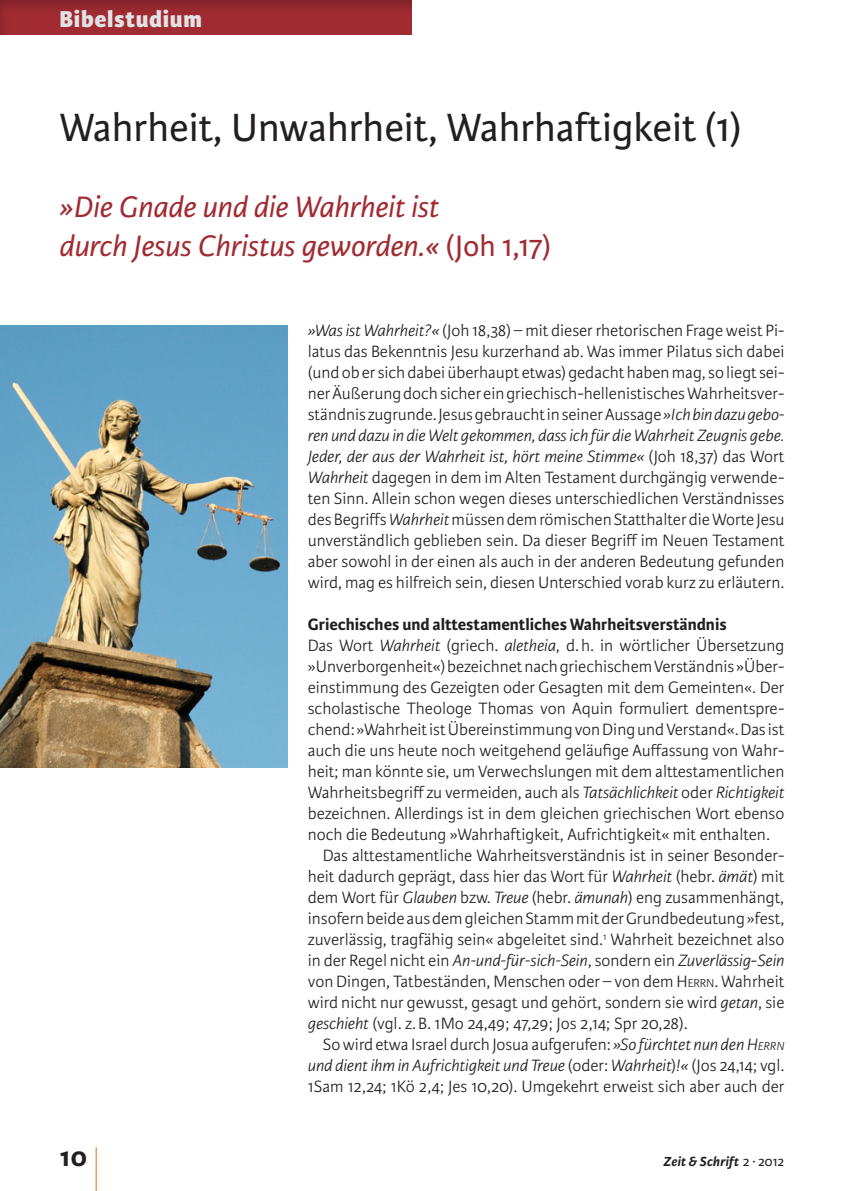
<style>
.page{position:relative;width:844px;height:1191px;background:#fff}
.page>*{position:absolute;margin:0;border:0;box-sizing:border-box;transform-origin:0 0}
.t1{font:300 59.5px "Karmina Sans Basic";color:#df7427;scale:.29 1}
.Artikelüberschrift{font:42px "Karmina Sans Basic";color:#231f20}
.H1a{font:italic 31.5px/38.5px "Karmina Sans Basic";color:#a22b32}
.t2{font:700 28px "Karmina Sans Basic";color:#231f20}
.H_Balken{font:800 24.5px "Karmina Sans Basic";letter-spacing:.025em;color:#e1e2e4}
.Body_nach_Titel{font:300 17.5px/21px "Karmina Sans Basic";color:#231f20;text-align:justify}
.Body{font:300 17.5px/21px "Karmina Sans Basic";color:#231f20;text-align:justify}
.Zwischenüberschrift{font:700 17.5px "Karmina Sans Basic";color:#231f20}
.t3{font:italic 700 14px "Karmina Sans Basic";letter-spacing:.015em;color:#231f20}
.s1{font-style:normal}
.s2{font-style:italic}
.s3{font-style:inherit}
.s4{font-size:12.25px}
.s5{font-style:italic;font-size:12.25px}
.s6{font-weight:400;font-style:normal}
</style>
<div class="page">
<div style="left:0;top:0;width:413px;height:35px;background:#231f20;opacity:.3"></div>
<img style="left:0;top:325px;width:288px;height:442px">
<p class="H_Balken" style="left:60px;top:4px;width:144px">Bibelstudium</p>
<p class="Artikelüberschrift" style="left:60px;top:104px;width:683px">Wahrheit, Unwahrheit, Wahrhaftigkeit (1)</p>
<p class="H1a" style="left:60px;top:188px;width:493px">»Die Gnade und die Wahrheit ist<br>durch Jesus Christus geworden.« <span class="s1">(Joh 1,17)</span></p>
<p class="Body_nach_Titel" style="left:308px;top:320px;width:478px"><span class="s2">»Was ist Wahrheit?«</span> (Joh 18,38) – mit dieser rhetorischen Frage weist Pi&shy;latus das Bekenntnis Jesu kurzerhand ab. Was immer Pilatus sich dabei (und ob er sich dabei überhaupt etwas) gedacht haben mag, so liegt sei&shy;ner Äußerung doch sicher ein griechisch-hellenistisches Wahrheitsver&shy;ständnis zugrunde. Jesus gebraucht in seiner Aussage <span class="s2">»Ich bin dazu gebo&shy;ren und dazu in die Welt gekommen, dass ich für die Wahrheit Zeugnis gebe.<br>Jeder, der aus der Wahrheit ist, hört meine Stimme«</span> (Joh 18,37) das Wort <span class="s2">Wahrheit</span> dagegen in dem im Alten Testament durchgängig verwende&shy;ten Sinn. Allein schon wegen dieses unterschiedlichen Verständnisses des Begriffs <span class="s2">Wahrheit</span> müssen dem römischen Statthalter die Worte Jesu unverständlich geblieben sein. Da dieser Begriff im Neuen Testament aber sowohl in der einen als auch in der anderen Bedeutung gefunden wird, mag es hilfreich sein, diesen Unterschied vorab kurz zu erläutern.</p>
<p class="Zwischenüberschrift" style="left:308px;top:614px;width:420px">Griechisches und alttestamentliches Wahrheitsverständnis</p>
<p class="Body_nach_Titel" style="left:308px;top:635px;width:478px">Das Wort <span class="s2">Wahrheit</span> (griech. <span class="s2">aletheia</span>, d.h. in wörtlicher Übersetzung »Unverborgenheit«) bezeichnet nach griechischem Verständnis »Über&shy;einstimmung des Gezeigten oder Gesagten mit dem Gemeinten«. Der scholastische Theologe Thomas von Aquin formuliert dementspre&shy;chend: »Wahrheit ist Übereinstimmung von Ding und Verstand«. Das ist auch die uns heute noch weitgehend geläufige Auffassung von Wahr&shy;heit; man könnte sie, um Verwechslungen mit dem alttestamentlichen Wahrheitsbegriff zu vermeiden, auch als <span class="s2">Tatsächlichkeit</span> oder <span class="s2">Richtigkeit </span>bezeichnen. Allerdings ist in dem gleichen griechischen Wort ebenso noch die Bedeutung »Wahrhaftigkeit, Aufrichtigkeit« mit enthalten.</p>
<p class="Body" style="left:308px;top:845px;width:478px;text-indent:15px">Das alttestamentliche Wahrheitsverständnis ist in seiner Besonder&shy;heit dadurch geprägt, dass hier das Wort für <span class="s2">Wahrheit</span> (hebr. <span class="s2">ämät</span>) mit dem Wort für <span class="s2">Glauben</span> bzw. <span class="s2">Treue</span> (hebr. <span class="s2">ämunah</span>) eng zusammenhängt, insofern beide aus dem gleichen Stamm mit der Grundbedeutung »fest, zuverlässig, tragfähig sein« abgeleitet sind.<sup>1</sup> Wahrheit bezeichnet also in der Regel nicht ein <span class="s2">An-und-für-sich-Sein</span>, sondern ein <span class="s2">Zuverlässig</span>-<span class="s2">Sein </span>von Dingen, Tatbeständen, Menschen oder – von dem <span class="s3">H</span><span class="s4">ERRN</span>. Wahrheit wird nicht nur gewusst, gesagt und gehört, sondern sie wird <span class="s2">getan</span>, sie <span class="s2">geschieht</span> (vgl. z.B. 1Mo 24,49; 47,29; Jos 2,14; Spr 20,28).</p>
<p class="Body" style="left:308px;top:1034px;width:478px;text-indent:15px">So wird etwa Israel durch Josua aufgerufen: <span class="s2">»So fürchtet nun den</span> <span class="s2">H</span><span class="s5">ERRN </span><span class="s2">und dient ihm in Aufrichtigkeit und Treue</span> (oder: <span class="s2">Wahrheit</span>)<span class="s2">!«</span> (Jos 24,14; vgl.<br>1Sam 12,24; 1Kö 2,4; Jes 10,20). Umgekehrt erweist sich aber auch der</p>
<h3 class="t2" style="left:60px;top:1141px;width:29px">10</h3>
<h1 class="t1" style="left:94px;top:1140px;width:17px">|</h1>
<p class="t3" style="left:663px;top:1153px;width:122px">Zeit &amp; Schrift <span class="s6">2 ∙ 2012</span></p>
</div>
